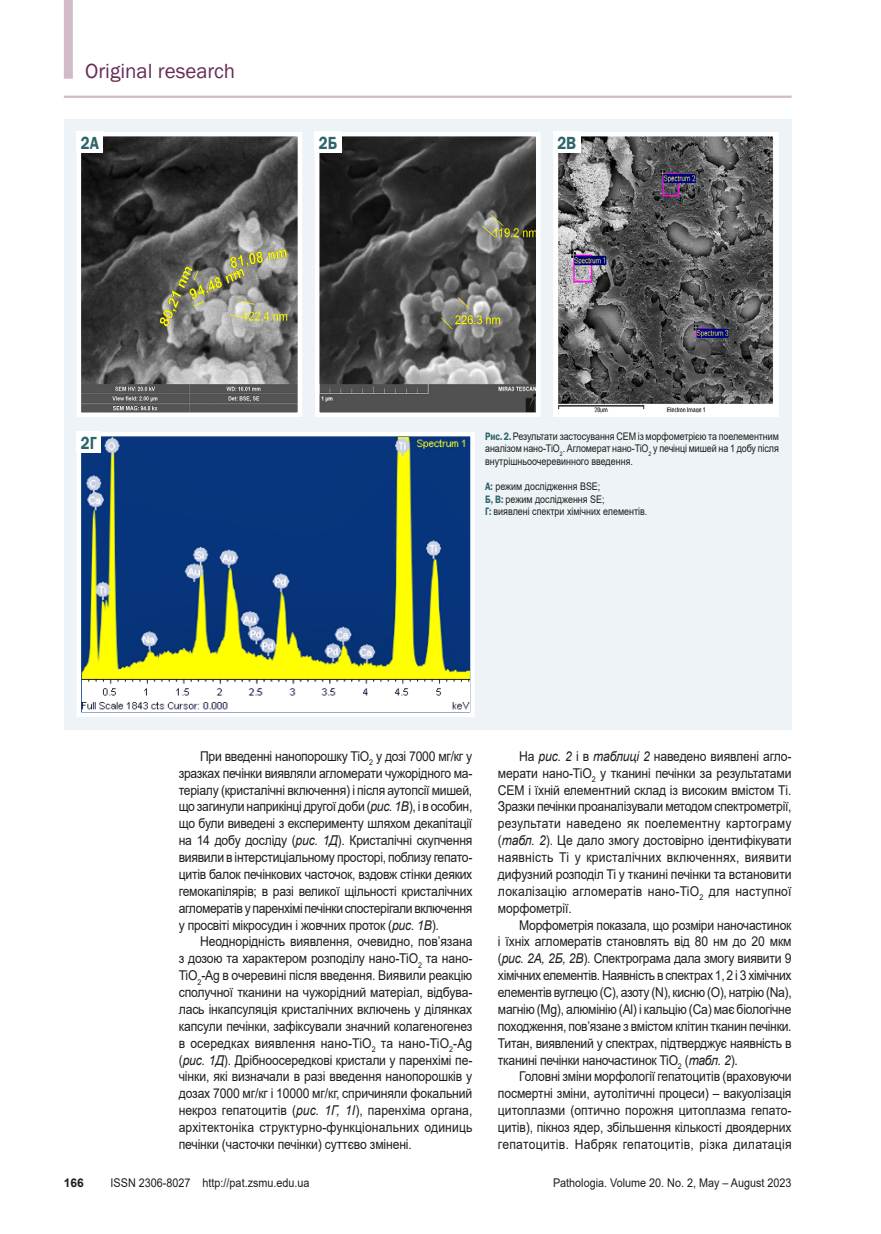
<style>
.page{position:relative;width:881px;height:1234px;background:#fff}
.page>*{position:absolute;margin:0;border:0;box-sizing:border-box;transform-origin:0 0}
.t1{font:21px "Franklin Gothic";color:#672c55}
.номер_рис{font:600 18px "Franklin Gothic";color:#2e646b;scale:.85 1}
.tecst{font:13.5px/16.8px "Arial";letter-spacing:-.01em;color:#1d1d1b;text-align:justify;scale:.9 1}
.t2{font:12px "Arial";color:#1d1d1b;scale:.9 1}
.t3{font:700 12px "Arial";color:#1d1d1b}
.примечание{font:10.5px/12.6px "Arial";color:#1d1d1b;text-align:justify;scale:.85 1}
.s1{font-family:"Franklin Gothic";font-weight:600;font-size:10.95px;color:#2e646b}
.s2{font-style:italic}
</style>
<div class="page">
<hr style="left:64px;top:96px;width:727px;height:2px;background:#d2bac6">
<div style="left:64px;top:119px;width:727px;height:610px;background:#edf3f6"></div>
<svg style="left:76px;top:131px;width:226px;height:286px;background:#656561"></svg>
<svg style="left:314px;top:131px;width:226px;height:286px;background:#575756"></svg>
<svg style="left:553px;top:131px;width:226px;height:286px;background:#6e6e6f"></svg>
<svg style="left:76px;top:431px;width:399px;height:286px;background:#577580"></svg>
<div style="left:77px;top:132px;width:26px;height:21px;background:#fff"></div>
<div style="left:76px;top:432px;width:25px;height:21px;background:#fff"></div>
<div style="left:314px;top:132px;width:28px;height:21px;background:#fff"></div>
<div style="left:553px;top:132px;width:27px;height:21px;background:#fff"></div>
<div style="left:64px;top:0;width:9px;height:79px;background:#d2bac6"></div>
<h1 class="t1" style="left:85px;top:58px;width:152px">Original research</h1>
<p class="номер_рис" style="left:81px;top:132px;width:23px">2А</p>
<p class="номер_рис" style="left:319px;top:132px;width:23px">2Б</p>
<p class="номер_рис" style="left:557px;top:132px;width:24px">2В</p>
<p class="номер_рис" style="left:81px;top:431px;width:20px">2Г</p>
<p class="примечание" style="left:485px;top:429px;width:347px"><span class="s1">Рис. 2.</span> Результати застосування СЕМ із морфометрією та поелементним аналізом нано-TiO<sub>2</sub>. Агломерат нано-TiO<sub>2</sub> у печінці мишей на 1 добу після внутрішньоочеревинного введення.</p>
<p class="примечание" style="left:485px;top:480px;width:192px;text-align:left"><span class="s1">А:</span> режим дослідження BSE;<br><span class="s1">Б, В:</span> режим дослідження SE;<br><span class="s1">Г:</span> виявлені спектри хімічних елементів.</p>
<p class="tecst" style="left:179px;top:747px;width:328px;text-indent:21px">При введенні нанопорошку TiO<sub>2</sub> у дозі 7000 мг/кг у зразках печінки виявляли агломерати чужорідного ма&shy;теріалу (кристалічні включення) і після аутопсії мишей, що загинули наприкінці другої доби (<span class="s2">рис. 1В</span>), і в особин, що були виведені з експерименту шляхом декапітації на 14 добу досліду (<span class="s2">рис. 1Д</span>). Кристалічні скупчення виявили в інтерстиціальному просторі, поблизу гепато&shy;цитів балок печінкових часточок, вздовж стінки деяких гемокапілярів; в разі великої щільності кристалічних агломератів у паренхімі печінки спостерігали включення у просвіті мікросудин і жовчних проток (<span class="s2">рис. 1В</span>).</p>
<p class="tecst" style="left:179px;top:932px;width:328px;text-indent:21px">Неоднорідність виявлення, очевидно, пов’язана з дозою та характером розподілу нано-TiO<sub>2</sub> та нано-TiO<sub>2</sub>-Ag в очеревині після введення. Виявили реакцію сполучної тканини на чужорідний матеріал, відбува&shy;лась інкапсуляція кристалічних включень у ділянках капсули печінки, зафіксували значний колагеногенез в осередках виявлення нано-TiO<sub>2</sub> та нано-TiO<sub>2</sub>-Ag (<span class="s2">рис. 1Д</span>). Дрібноосередкові кристали у паренхімі пе&shy;чінки, які визначали в разі введення нанопорошків у дозах 7000 мг/кг і 10000 мг/кг, спричиняли фокальний некроз гепатоцитів (<span class="s2">рис. 1Г, 1І</span>), паренхіма органа, архітектоніка структурно-функціональних одиниць печінки (часточки печінки) суттєво змінені.</p>
<p class="tecst" style="left:497px;top:747px;width:328px;text-indent:21px">На <span class="s2">рис. 2</span> і в <span class="s2">таблиці 2</span> наведено виявлені агло&shy;мерати нано-TiO<sub>2</sub> у тканині печінки за результатами СЕМ і їхній елементний склад із високим вмістом Ті.<br>Зразки печінки проаналізували методом спектрометрії, результати наведено як поелементну картограму (<span class="s2">табл. 2</span>). Це дало змогу достовірно ідентифікувати наявність Ті у кристалічних включеннях, виявити дифузний розподіл Ti у тканині печінки та встановити локалізацію агломератів нано-TiO<sub>2</sub> для наступної морфометрії.</p>
<p class="tecst" style="left:497px;top:916px;width:328px;text-indent:21px">Морфометрія показала, що розміри наночастинок і їхніх агломератів становлять від 80 нм до 20 мкм (<span class="s2">рис. 2А, 2Б, 2В</span>). Спектрограма дала змогу виявити 9 хімічних елементів. Наявність в спектрах 1, 2 і 3 хімічних елементів вуглецю (C), азоту (N), кисню (О), натрію (Na), магнію (Mg), алюмінію (Al) і кальцію (Сa) має біологічне походження, пов’язане з вмістом клітин тканин печінки.<br>Титан, виявлений у спектрах, підтверджує наявність в тканині печінки наночастинок TiO<sub>2</sub> (<span class="s2">табл. 2</span>).</p>
<p class="tecst" style="left:497px;top:1067px;width:328px;text-indent:21px">Головні зміни морфології гепатоцитів (враховуючи посмертні зміни, аутолітичні процеси) – вакуолізація цитоплазми (оптично порожня цитоплазма гепато&shy;цитів), пікноз ядер, збільшення кількості двоядерних гепатоцитів. Набряк гепатоцитів, різка дилатація</p>
<p class="t3" style="left:64px;top:1174px;width:22px">166</p>
<p class="t2" style="left:111px;top:1174px;width:222px">ISSN 2306-8027 http://pat.zsmu.edu.ua</p>
<p class="t2" style="left:553px;top:1174px;width:266px">Pathologia. Volume 20. No. 2, May – August 2023</p>
</div>
